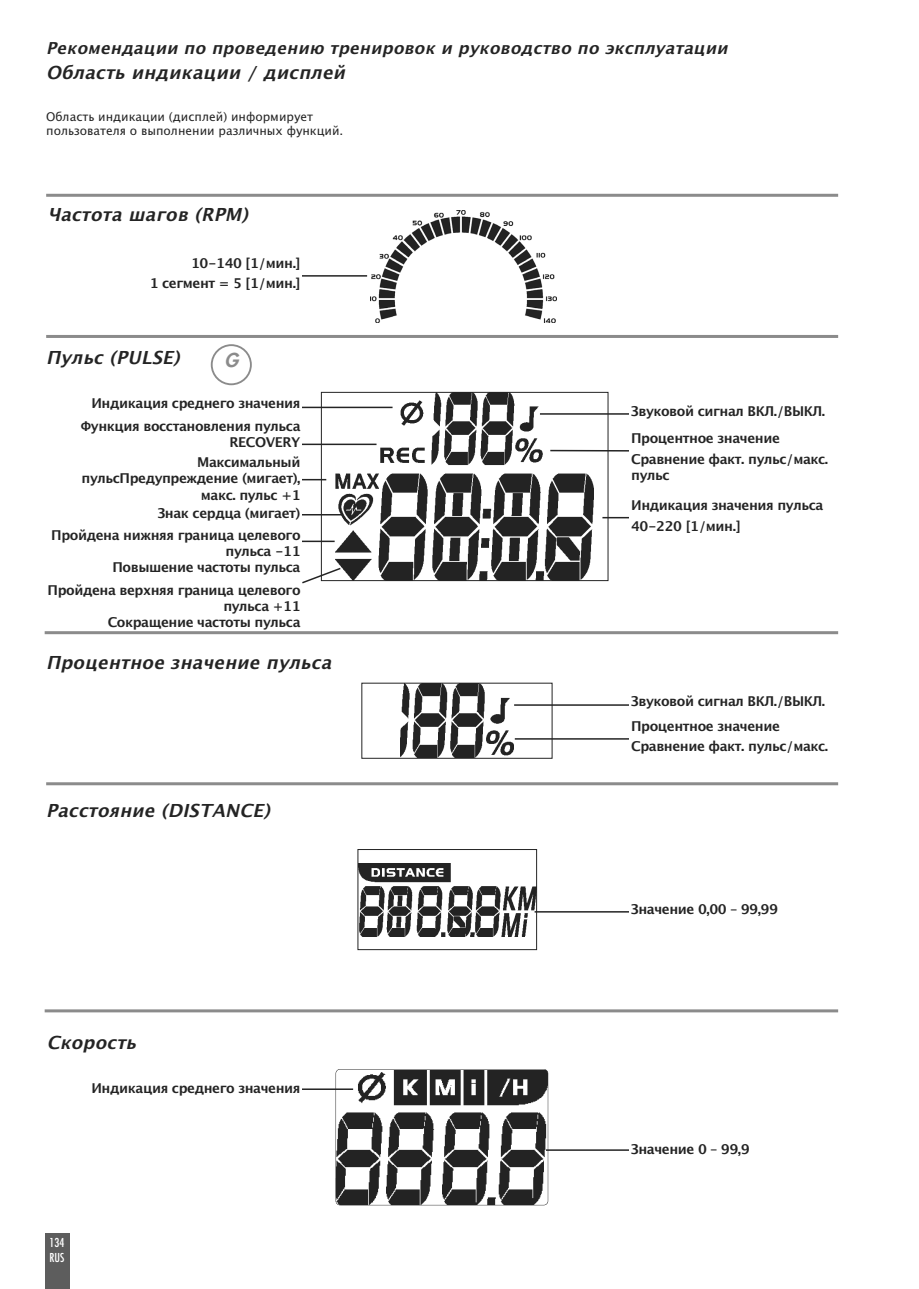
<style>
.page{position:relative;width:919px;height:1289px;background:#fff}
.page>*{position:absolute;margin:0;border:0;box-sizing:border-box;transform-origin:0 0}
.t1{font:italic 800 18.6px "Futura CE";color:#8b8b8b}
.t2{font:italic 700 18px "Lucida Grande";letter-spacing:.015em;color:#242424}
.t3{font:italic 700 16.5px "Lucida Grande";letter-spacing:.015em;color:#242424}
.t4{font:700 13.5px/16.2px "Lucida Grande";letter-spacing:-.035em;color:#242424;text-align:right}
.t5{font:12px/14.4px "Lucida Grande";color:#242424}
.t6{font:condensed 12px/15.6px "Futura";color:#fff}
</style>
<div class="page">
<div style="left:45px;top:1233px;width:24px;height:55px;background:#5d5d5d"></div>
<img style="left:336px;top:1070px;width:212px;height:134px;border-radius:4px">
<div style="left:335px;top:1068px;width:213px;height:137px;border:1px solid #242424;border-radius:5px"></div>
<img style="left:359px;top:863px;width:176px;height:73px">
<div style="left:357px;top:849px;width:180px;height:101px;border:1px solid #242424"></div>
<hr style="left:534px;top:911px;width:152px;height:1px;background:#242424">
<img style="left:401px;top:684px;width:112px;height:72px">
<hr style="left:514px;top:704px;width:171px;height:1px;background:#242424">
<hr style="left:514px;top:738px;width:171px;height:1px;background:#242424">
<img style="left:335px;top:394px;width:259px;height:185px">
<div style="left:321px;top:392px;width:287px;height:189px;border:1px solid #242424"></div>
<hr style="left:602px;top:517px;width:83px;height:1px;background:#242424">
<hr style="left:550px;top:450px;width:136px;height:2px;background:#242424">
<hr style="left:540px;top:413px;width:145px;height:1px;background:#242424">
<img style="left:370px;top:211px;width:186px;height:111px">
<hr style="left:230px;top:275px;width:137px;height:1px;background:#242424">
<hr style="left:227px;top:406px;width:165px;height:2px;background:#242424">
<hr style="left:227px;top:443px;width:149px;height:2px;background:#242424">
<hr style="left:227px;top:479px;width:99px;height:1px;background:#242424">
<hr style="left:249px;top:514px;width:94px;height:1px;background:#242424">
<hr style="left:227px;top:540px;width:107px;height:2px;background:#242424">
<hr style="left:45px;top:1009px;width:793px;height:3px;background:#8b8b8b">
<div style="left:45px;top:256px;width:257px;height:46px;background:#fff"></div>
<hr style="left:46px;top:335px;width:792px;height:3px;background:#8b8b8b">
<div style="left:629px;top:498px;width:209px;height:47px;background:#fff"></div>
<div style="left:629px;top:431px;width:209px;height:64px;background:#fff"></div>
<div style="left:629px;top:403px;width:209px;height:22px;background:#fff"></div>
<div style="left:45px;top:419px;width:257px;height:34px;background:#fff"></div>
<div style="left:629px;top:719px;width:209px;height:63px;background:#fff"></div>
<hr style="left:46px;top:782px;width:792px;height:3px;background:#8b8b8b">
<div style="left:629px;top:693px;width:209px;height:22px;background:#fff"></div>
<hr style="left:45px;top:631px;width:793px;height:3px;background:#8b8b8b">
<svg style="left:211px;top:344px;width:41px;height:41px"></svg>
<div style="left:45px;top:395px;width:257px;height:22px;background:#fff"></div>
<div style="left:45px;top:455px;width:257px;height:54px;background:#fff"></div>
<hr style="left:46px;top:194px;width:792px;height:3px;background:#8b8b8b">
<div style="left:629px;top:901px;width:209px;height:22px;background:#fff"></div>
<hr style="left:546px;top:1149px;width:141px;height:1px;background:#242424">
<hr style="left:232px;top:1088px;width:121px;height:1px;background:#242424">
<div style="left:629px;top:1139px;width:209px;height:21px;background:#fff"></div>
<div style="left:45px;top:1078px;width:257px;height:21px;background:#fff"></div>
<div style="left:45px;top:527px;width:257px;height:51px;background:#fff"></div>
<div style="left:45px;top:506px;width:257px;height:17px;background:#fff"></div>
<svg style="left:302px;top:566px;width:40px;height:18px"></svg>
<p class="t3" style="left:46px;top:39px;width:685px">Рекомендации по проведению тренировок и руководство по эксплуатации</p>
<h2 class="t2" style="left:46px;top:63px;width:303px">Область индикации / дисплей</h2>
<p class="t5" style="left:46px;top:110px;width:299px">Область индикации (дисплей) информирует пользователя о выполнении различных функций.</p>
<h2 class="t2" style="left:48px;top:204px;width:205px">Частота шагов (RPM)</h2>
<p class="t4" style="left:150px;top:253px;width:152px;line-height:20.4px">10-140 [1/мин.]<br>1 сегмент = 5 [1/мин.]</p>
<h2 class="t2" style="left:46px;top:347px;width:138px">Пульс (PULSE)</h2>
<h1 class="t1" style="left:224px;top:351px;width:20px">G</h1>
<p class="t4" style="left:91px;top:395px;width:211px">Индикация среднего значения</p>
<p class="t4" style="left:81px;top:418px;width:221px">Функция восстановления пульса<br>RECOVERY</p>
<p class="t4" style="left:82px;top:454px;width:220px">Максимальный пульсПредупреждение (мигает), макс. пульс +1</p>
<p class="t4" style="left:158px;top:505px;width:144px">Знак сердца (мигает)</p>
<p class="t4" style="left:51px;top:527px;width:251px">Пройдена нижняя граница целевого пульса -11<br>Повышение частоты пульса</p>
<p class="t4" style="left:48px;top:582px;width:254px">Пройдена верхняя граница целевого пульса +11<br>Сокращение частоты пульса</p>
<h2 class="t2" style="left:46px;top:652px;width:289px">Процентное значение пульса</h2>
<h2 class="t2" style="left:46px;top:800px;width:228px">Расстояние (DISTANCE)</h2>
<h2 class="t2" style="left:47px;top:1031px;width:93px">Скорость</h2>
<p class="t4" style="left:91px;top:1080px;width:211px">Индикация среднего значения</p>
<p class="t6" style="left:50px;top:1235px;width:16px">134<br>RUS</p>
<p class="t4" style="left:631px;top:403px;width:195px">Звуковой сигнал ВКЛ./ВЫКЛ.</p>
<p class="t4" style="left:631px;top:428px;width:198px;line-height:20.4px;text-align:left">Процентное значение<br>Сравнение факт. пульс/макс.</p>
<p class="t4" style="left:631px;top:467px;width:40px">пульс</p>
<p class="t4" style="left:631px;top:495px;width:194px;line-height:20.4px;text-align:left">Индикация значения пульса<br>40-220 [1/мин.]</p>
<p class="t4" style="left:631px;top:693px;width:195px">Звуковой сигнал ВКЛ./ВЫКЛ.</p>
<p class="t4" style="left:631px;top:716px;width:198px;line-height:20.4px;text-align:left">Процентное значение<br>Сравнение факт. пульс/макс.</p>
<p class="t4" style="left:631px;top:901px;width:148px">Значение 0,00 – 99,99</p>
<p class="t4" style="left:631px;top:1141px;width:120px">Значение 0 – 99,9</p>
</div>
